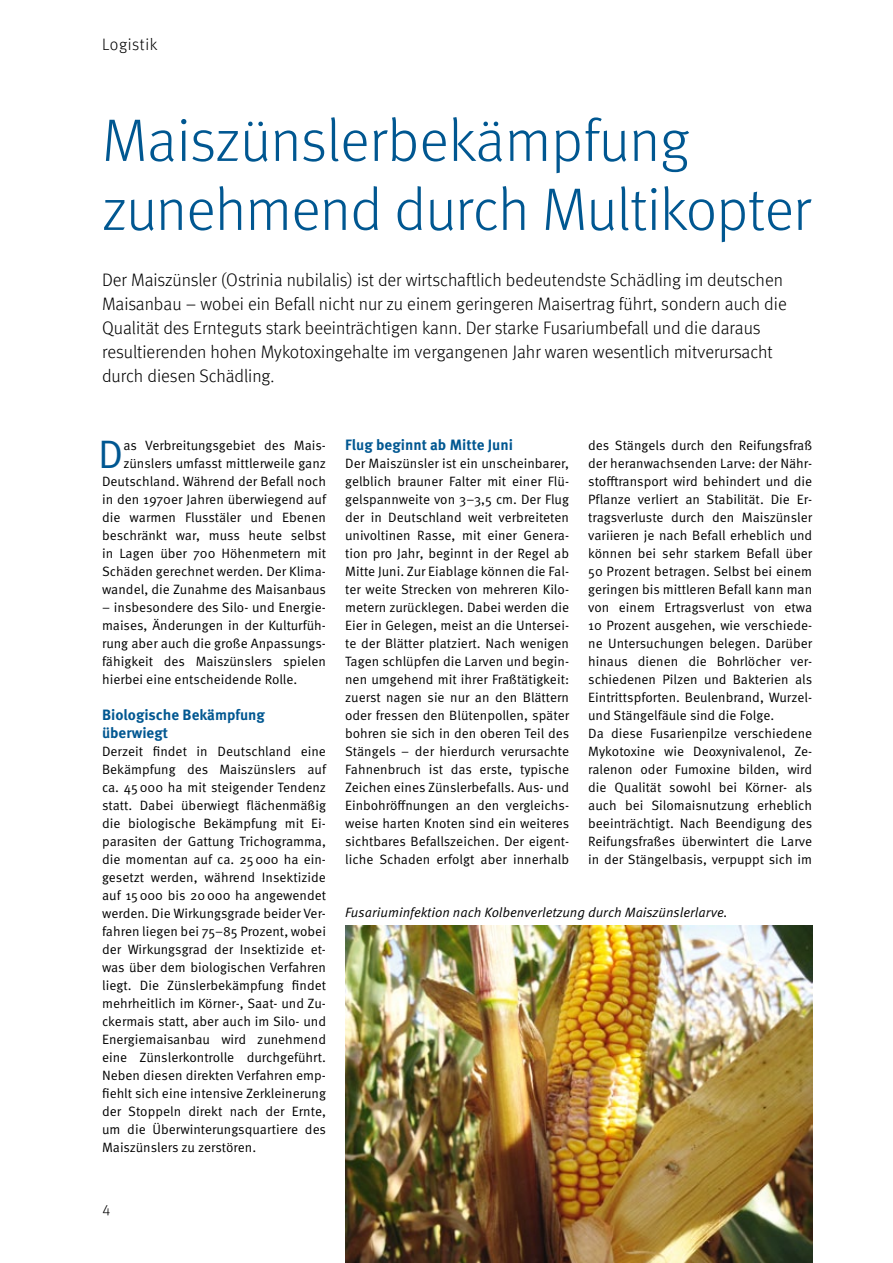
<style>
.page{position:relative;width:893px;height:1263px;background:#fff}
.page>*{position:absolute;margin:0;border:0;box-sizing:border-box;transform-origin:0 0}
.t1{font:300 60px/69px "Meta Offc";letter-spacing:-.01em;color:#005791}
.t2{font:39.75px "Meta OT Norm";color:#005791}
.t3{font:300 18px/24px "Meta Offc";color:#000}
.t4{font:300 16.5px "Meta Offc";letter-spacing:.035em;color:#000}
.t5{font:700 15px/18px "Meta OT";color:#005791}
.t6{font:300 15px "Meta Offc";color:#000}
.t7{font:13.5px/18px "Meta OT Norm";color:#000;text-align:justify}
.t8{font:13.5px "Meta OT Norm Ita";color:#000}
</style>
<div class="page">
<img style="left:345px;top:925px;width:467px;height:338px">
<p class="t4" style="left:102px;top:35px;width:57px">Logistik</p>
<h1 class="t1" style="left:102px;top:107px;width:711px">Maiszünslerbekämpfung zunehmend durch Multikopter</h1>
<p class="t3" style="left:102px;top:268px;width:686px">Der Maiszünsler (Ostrinia nubilalis) ist der wirtschaftlich bedeutendste Schädling im deutschen Maisanbau – wobei ein Befall nicht nur zu einem geringeren Maisertrag führt, sondern auch die Qualität des Ernteguts stark beeinträchtigen kann. Der starke Fusariumbefall und die daraus resultierenden hohen Mykotoxingehalte im vergangenen Jahr waren wesentlich mitverursacht durch diesen Schädling.</p>
<p class="t7" style="left:102px;top:436px;width:226px;text-align:right">as Verbreitungsgebiet des Mais&shy;zünslers umfasst mittlerweile ganz Deutschland. Während der Befall noch in den 1970er Jahren überwiegend auf die warmen Flusstäler und Ebenen beschränkt war, muss heute selbst in Lagen über 700 Höhenmetern mit Schäden gerechnet werden. Der Klima&shy;wandel, die Zunahme des Maisanbaus</p>
<p class="t7" style="left:102px;top:598px;width:225px">– insbesondere des Silo- und Energie&shy;maises, Änderungen in der Kulturfüh&shy;rung aber auch die große Anpassungs&shy;fähigkeit des Maiszünslers spielen hierbei eine entscheidende Rolle.</p>
<p class="t5" style="left:102px;top:706px;width:164px">Biologische Bekämpfung überwiegt</p>
<p class="t7" style="left:102px;top:742px;width:226px">Derzeit findet in Deutschland eine Bekämpfung des Maiszünslers auf ca. 45000 ha mit steigender Tendenz statt. Dabei überwiegt flächenmäßig die biologische Bekämpfung mit Ei&shy;parasiten der Gattung Trichogramma, die momentan auf ca. 25000 ha ein&shy;gesetzt werden, während Insektizide auf 15000 bis 20000 ha angewendet werden. Die Wirkungsgrade beider Ver&shy;fahren liegen bei 75–85 Prozent, wobei der Wirkungsgrad der Insektizide et&shy;was über dem biologischen Verfahren liegt. Die Zünslerbekämpfung findet mehrheitlich im Körner-, Saat- und Zu&shy;ckermais statt, aber auch im Silo- und Energiemaisanbau wird zunehmend eine Zünslerkontrolle durchgeführt.<br>Neben diesen direkten Verfahren emp&shy;fiehlt sich eine intensive Zerkleinerung der Stoppeln direkt nach der Ernte, um die Überwinterungsquartiere des Maiszünslers zu zerstören.</p>
<h2 class="t2" style="left:98px;top:430px;width:27px">D</h2>
<p class="t5" style="left:345px;top:436px;width:169px">Flug beginnt ab Mitte Juni</p>
<p class="t7" style="left:345px;top:454px;width:226px">Der Maiszünsler ist ein unscheinbarer, gelblich brauner Falter mit einer Flü&shy;gelspannweite von 3–3,5 cm. Der Flug der in Deutschland weit verbreiteten univoltinen Rasse, mit einer Genera&shy;tion pro Jahr, beginnt in der Regel ab Mitte Juni. Zur Eiablage können die Fal&shy;ter weite Strecken von mehreren Kilo&shy;metern zurücklegen. Dabei werden die Eier in Gelegen, meist an die Untersei&shy;te der Blätter platziert. Nach wenigen Tagen schlüpfen die Larven und begin&shy;nen umgehend mit ihrer Fraßtätigkeit: zuerst nagen sie nur an den Blättern oder fressen den Blütenpollen, später bohren sie sich in den oberen Teil des Stängels – der hierdurch verursachte Fahnenbruch ist das erste, typische Zeichen eines Zünslerbefalls. Aus- und Einbohröffnungen an den vergleichs&shy;weise harten Knoten sind ein weiteres sichtbares Befallszeichen. Der eigent&shy;liche Schaden erfolgt aber innerhalb</p>
<p class="t7" style="left:588px;top:436px;width:226px;text-align:left">des Stängels durch den Reifungsfraß der heranwachsenden Larve: der Nähr&shy;stofftransport wird behindert und die Pflanze verliert an Stabilität. Die Er&shy;tragsverluste durch den Maiszünsler variieren je nach Befall erheblich und können bei sehr starkem Befall über 50 Prozent betragen. Selbst bei einem geringen bis mittleren Befall kann man von einem Ertragsverlust von etwa 10 Prozent ausgehen, wie verschiede&shy;ne Untersuchungen belegen. Darüber hinaus dienen die Bohrlöcher ver&shy;schiedenen Pilzen und Bakterien als Eintrittspforten. Beulenbrand, Wurzel&shy;und Stängelfäule sind die Folge.<br>Da diese Fusarienpilze verschiedene Mykotoxine wie Deoxynivalenol, Ze&shy;ralenon oder Fumoxine bilden, wird die Qualität sowohl bei Körner- als auch bei Silomaisnutzung erheblich beeinträchtigt. Nach Beendigung des Reifungsfraßes überwintert die Larve in der Stängelbasis, verpuppt sich im</p>
<p class="t8" style="left:345px;top:904px;width:384px">Fusariuminfektion nach Kolbenverletzung durch Maiszünslerlarve.</p>
<p class="t6" style="left:102px;top:1201px;width:10px">4</p>
</div>
